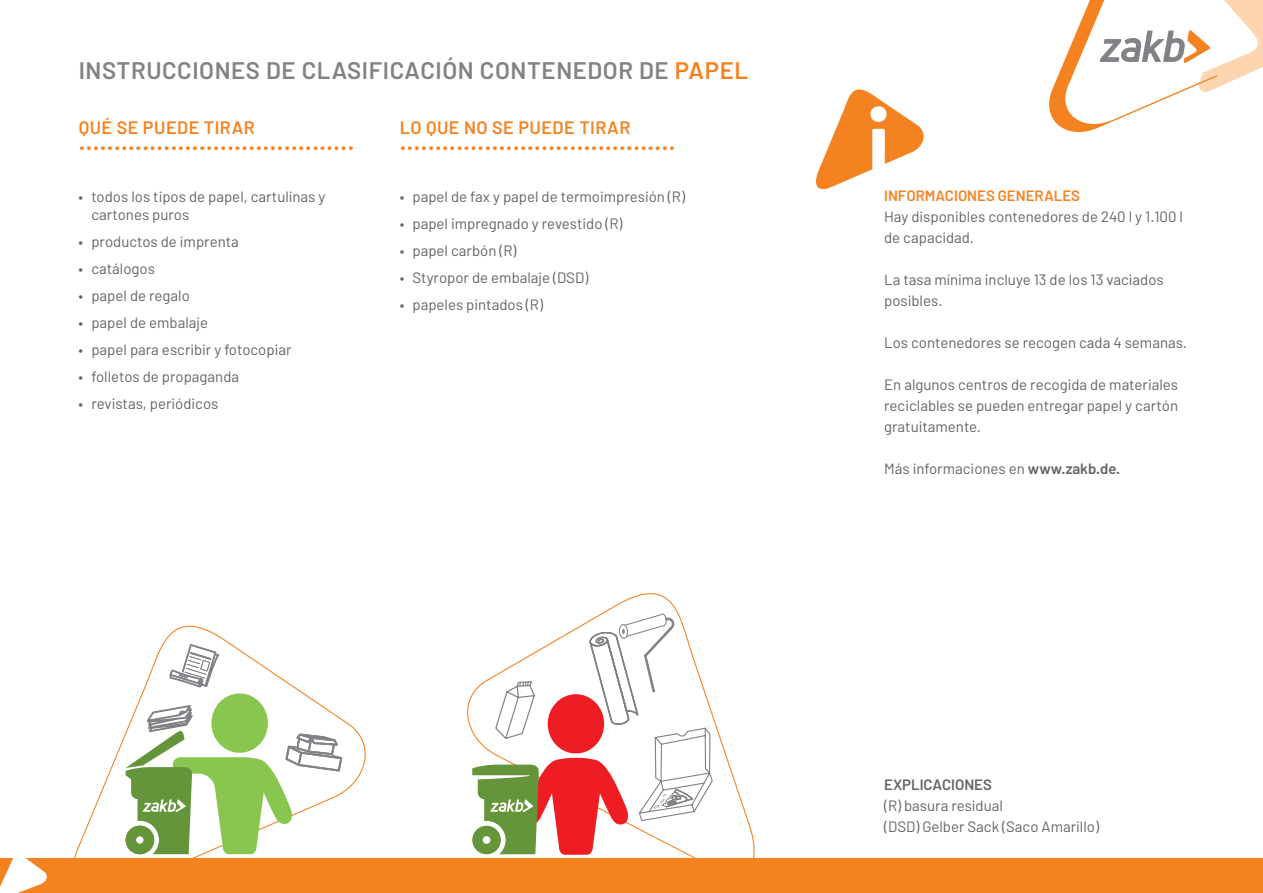
<style>
.page{position:relative;width:1263px;height:893px;background:#fff}
.page>*{position:absolute;margin:0;border:0;box-sizing:border-box;transform-origin:0 0}
.t1{font:600 108px "Barlow";color:#fff}
.t2{font:600 24px "Barlow";color:#f58220}
.t3{font:600 24px "Barlow";letter-spacing:.025em;color:#808285}
.t4{font:600 18px "Barlow";letter-spacing:.025em;color:#f58220}
.t5{font:15px/21px "Barlow";color:#636366}
.t6{font:600 15px "Barlow";color:#f58220}
.t7{font:600 15px "Barlow";color:#636366}
.s1{color:#f58220}
.s2{font-weight:600}
</style>
<div class="page">
<svg style="left:62px;top:625px;width:316px;height:234px"></svg>
<svg style="left:455px;top:593px;width:308px;height:266px"></svg>
<svg style="left:1049px;top:0;width:214px;height:132px"></svg>
<svg style="left:816px;top:89px;width:108px;height:101px"></svg>
<div style="left:0;top:859px;width:1263px;height:34px;background:#f58220"></div>
<svg style="left:0;top:858px;width:49px;height:35px"></svg>
<svg style="left:472px;top:613px;width:241px;height:242px"></svg>
<svg style="left:170px;top:644px;width:49px;height:43px"></svg>
<svg style="left:126px;top:693px;width:216px;height:161px"></svg>
<h2 class="t3" style="left:79px;top:56px;width:671px">INSTRUCCIONES DE CLASIFICACIÓN CONTENEDOR DE <span class="s1">PAPEL</span></h2>
<p class="t4" style="left:79px;top:116px;width:178px">QUÉ SE PUEDE TIRAR</p>
<p class="t4" style="left:400px;top:116px;width:232px">LO QUE NO SE PUEDE TIRAR</p>
<h2 class="t2" style="left:79px;top:127px;width:277px">.......................................</h2>
<h2 class="t2" style="left:400px;top:127px;width:277px">.......................................</h2>
<p class="t5" style="left:91px;top:187px;width:236px;line-height:18px;text-indent:-13px">• todos los tipos de papel, cartulinas y cartones puros</p>
<p class="t5" style="left:79px;top:230px;width:162px">• productos de imprenta</p>
<p class="t5" style="left:79px;top:257px;width:78px">• catálogos</p>
<p class="t5" style="left:79px;top:284px;width:113px">• papel de regalo</p>
<p class="t5" style="left:79px;top:311px;width:131px">• papel de embalaje</p>
<p class="t5" style="left:79px;top:338px;width:214px">• papel para escribir y fotocopiar</p>
<p class="t5" style="left:79px;top:365px;width:162px">• folletos de propaganda</p>
<p class="t5" style="left:79px;top:392px;width:141px">• revistas, periódicos</p>
<p class="t5" style="left:400px;top:185px;width:287px">• papel de fax y papel de termoimpresión (R)</p>
<p class="t5" style="left:400px;top:212px;width:224px">• papel impregnado y revestido (R)</p>
<p class="t5" style="left:400px;top:239px;width:118px">• papel carbón (R)</p>
<p class="t5" style="left:400px;top:266px;width:190px">• Styropor de embalaje (DSD)</p>
<p class="t5" style="left:400px;top:293px;width:145px">• papeles pintados (R)</p>
<h1 class="t1" style="left:865px;top:78px;width:29px">i</h1>
<p class="t6" style="left:884px;top:187px;width:197px">INFORMACIONES GENERALES</p>
<p class="t5" style="left:884px;top:206px;width:300px">Hay disponibles contenedores de 240 l y 1.100 l de capacidad.</p>
<p class="t5" style="left:884px;top:269px;width:281px">La tasa mínima incluye 13 de los 13 vaciados posibles.</p>
<p class="t5" style="left:884px;top:332px;width:304px">Los contenedores se recogen cada 4 semanas.</p>
<p class="t5" style="left:884px;top:374px;width:295px;text-align:justify">En algunos centros de recogida de materiales reciclables se pueden entregar papel y cartón gratuitamente.</p>
<p class="t5" style="left:884px;top:458px;width:238px">Más informaciones en <span class="s2">www.zakb.de.</span></p>
<p class="t7" style="left:884px;top:775px;width:109px">EXPLICACIONES</p>
<p class="t5" style="left:884px;top:794px;width:216px">(R) basura residual<br>(DSD) Gelber Sack (Saco Amarillo)</p>
</div>
